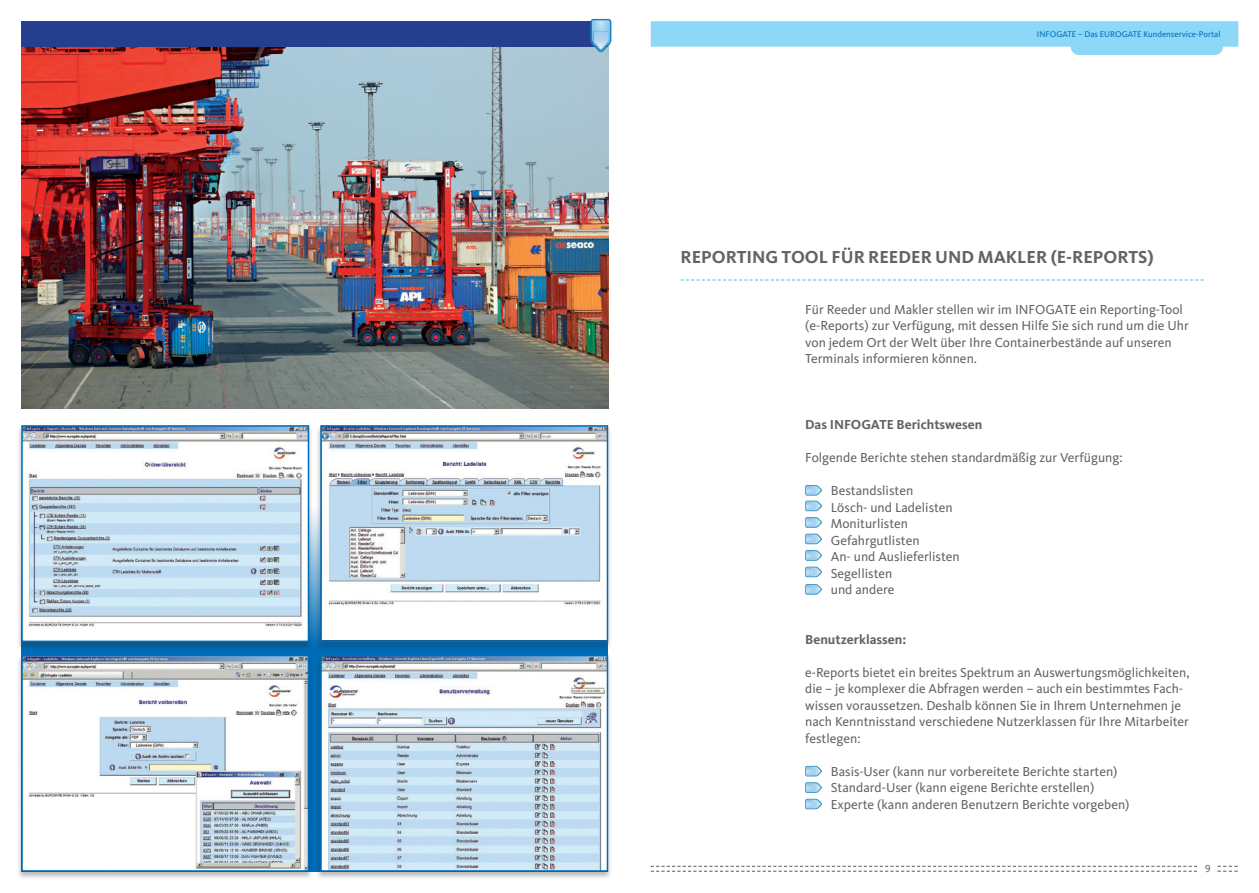
<style>
.page{position:relative;width:1259px;height:893px;background:#fff}
.page>*{position:absolute;margin:0;border:0;box-sizing:border-box;transform-origin:0 0}
.Subheadline{font:700 18px "Kievit";color:#636366}
.Copy{font:13.5px/16.5px "Kievit";color:#636366}
.t1{font:700 13.5px "Kievit";color:#636366}
.t2{font:10.5px "Kievit Book SC";color:#636366}
.Titel{font:8.55px "Kievit";color:#006cb7}
</style>
<div class="page">
<svg style="left:651px;top:866px;width:546px;height:6px"></svg>
<svg style="left:1217px;top:866px;width:20px;height:6px"></svg>
<svg style="left:651px;top:21px;width:587px;height:34px"></svg>
<img style="left:21px;top:47px;width:587px;height:361px">
<div style="left:17px;top:425px;width:297px;height:226px;background:#231f20;opacity:.3"></div>
<img style="left:24px;top:428px;width:282px;height:211px">
<div style="left:21px;top:425px;width:288px;height:217px;border:2px solid #006cb7"></div>
<div style="left:315px;top:425px;width:297px;height:226px;background:#231f20;opacity:.3"></div>
<img style="left:323px;top:428px;width:282px;height:211px">
<div style="left:320px;top:425px;width:288px;height:217px;border:2px solid #006cb7"></div>
<div style="left:17px;top:654px;width:297px;height:227px;background:#231f20;opacity:.3"></div>
<img style="left:24px;top:658px;width:282px;height:211px">
<div style="left:21px;top:655px;width:288px;height:217px;border:2px solid #006cb7"></div>
<div style="left:315px;top:654px;width:297px;height:227px;background:#231f20;opacity:.3"></div>
<img style="left:323px;top:658px;width:282px;height:211px">
<div style="left:320px;top:655px;width:288px;height:217px;border:2px solid #006cb7"></div>
<svg style="left:680px;top:279px;width:523px;height:2px"></svg>
<svg style="left:805px;top:517px;width:17px;height:11px"></svg>
<svg style="left:805px;top:534px;width:17px;height:10px"></svg>
<svg style="left:805px;top:550px;width:17px;height:11px"></svg>
<svg style="left:805px;top:567px;width:17px;height:10px"></svg>
<svg style="left:805px;top:584px;width:17px;height:11px"></svg>
<svg style="left:805px;top:485px;width:17px;height:26px"></svg>
<svg style="left:805px;top:766px;width:17px;height:10px"></svg>
<svg style="left:805px;top:782px;width:17px;height:11px"></svg>
<svg style="left:805px;top:799px;width:17px;height:10px"></svg>
<div style="left:21px;top:21px;width:587px;height:26px;background:#253f8e"></div>
<svg style="left:590px;top:19px;width:21px;height:33px"></svg>
<img style="left:593px;top:32px;width:15px;height:17px">
<p class="Titel" style="left:1037px;top:29px;width:185px">INFOGATE – Das EUROGATE Kundenservice-Portal</p>
<p class="Subheadline" style="left:680px;top:246px;width:474px">REPORTING TOOL FÜR REEDER UND MAKLER (E-REPORTS)</p>
<p class="Copy" style="left:805px;top:301px;width:385px">Für Reeder und Makler stellen wir im INFOGATE ein Reporting-Tool (e-Reports) zur Verfügung, mit dessen Hilfe Sie sich rund um die Uhr von jedem Ort der Welt über Ihre Containerbestände auf unseren Terminals informieren können.</p>
<p class="t1" style="left:805px;top:416px;width:179px">Das INFOGATE Berichtswesen</p>
<p class="Copy" style="left:805px;top:449px;width:319px">Folgende Berichte stehen standardmäßig zur Verfügung:</p>
<p class="Copy" style="left:831px;top:482px;width:84px">Bestandslisten</p>
<p class="Copy" style="left:831px;top:499px;width:124px">Lösch- und Ladelisten</p>
<p class="Copy" style="left:831px;top:515px;width:79px">Moniturlisten</p>
<p class="Copy" style="left:831px;top:532px;width:90px">Gefahrgutlisten</p>
<p class="Copy" style="left:831px;top:548px;width:130px">An- und Auslieferlisten</p>
<p class="Copy" style="left:831px;top:565px;width:63px">Segellisten</p>
<p class="Copy" style="left:831px;top:581px;width:65px">und andere</p>
<p class="t1" style="left:805px;top:631px;width:102px">Benutzerklassen:</p>
<p class="Copy" style="left:805px;top:664px;width:386px">e-Reports bietet ein breites Spektrum an Auswertungsmöglichkeiten, die – je komplexer die Abfragen werden – auch ein bestimmtes Fach&shy;wissen voraussetzen. Deshalb können Sie in Ihrem Unternehmen je nach Kenntnisstand verschiedene Nutzerklassen für Ihre Mitarbeiter festlegen:</p>
<p class="Copy" style="left:831px;top:763px;width:288px">Basis-User (kann nur vorbereitete Berichte starten)</p>
<p class="Copy" style="left:831px;top:779px;width:265px">Standard-User (kann eigene Berichte erstellen)</p>
<p class="Copy" style="left:831px;top:796px;width:300px">Experte (kann anderen Benutzern Berichte vorgeben)</p>
<p class="t2" style="left:1205px;top:862px;width:7px">9</p>
</div>
